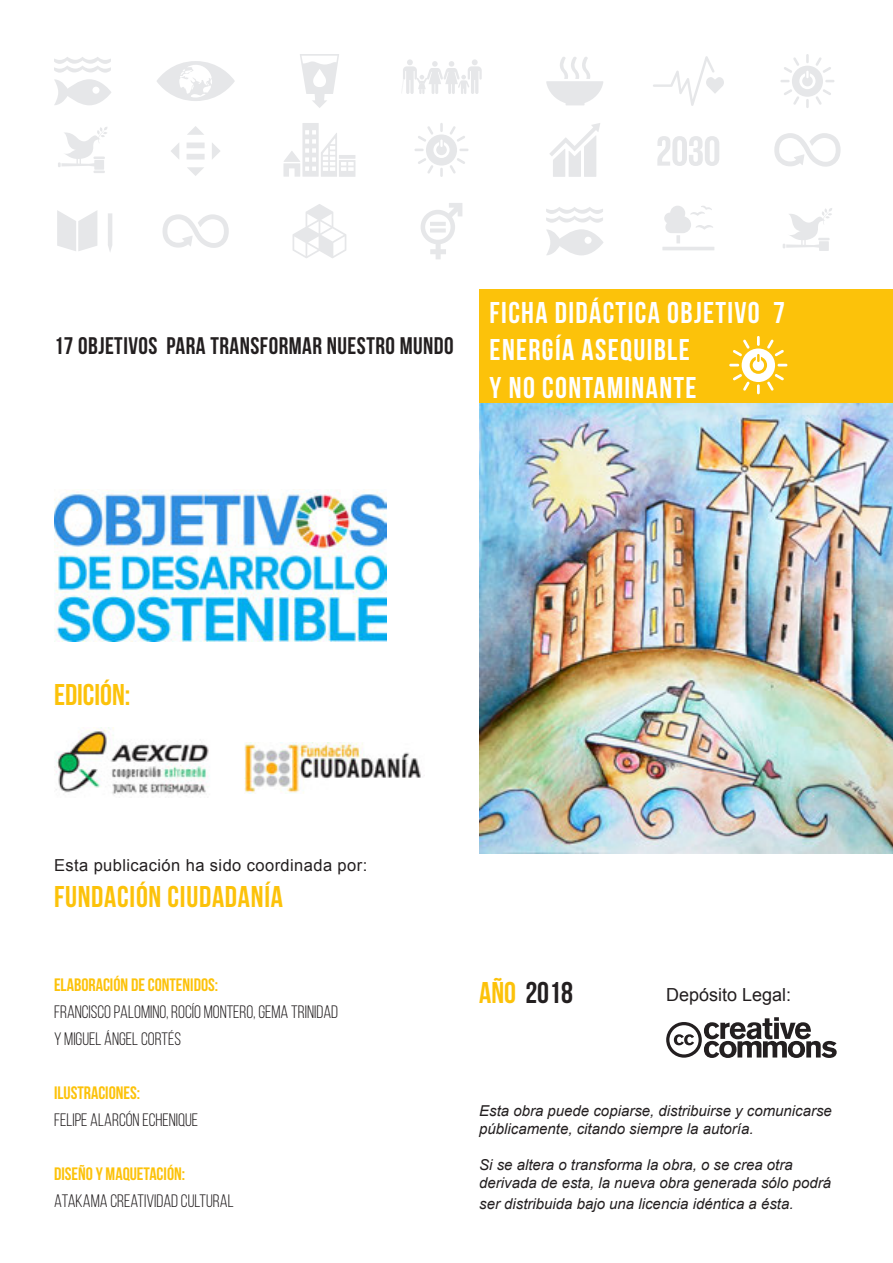
<style>
.page{position:relative;width:893px;height:1263px;background:#fff}
.page>*{position:absolute;margin:0;border:0;box-sizing:border-box;transform-origin:0 0}
.t1{font:30px "Bebas Neue";letter-spacing:.045em;color:#fff}
.t2{font:700 30px "Bebas Neue";letter-spacing:.025em;color:#fcc20a}
.t3{font:30px "Bebas Neue";color:#fcc20a}
.t4{font:30px "Bebas Neue";color:#231f20}
.t5{font:24px "Bebas Neue";letter-spacing:.02em;color:#231f20}
.t6{font:18px "Bebas Neue";color:#231f20}
.t7{font:700 18px "Bebas Neue";color:#fcc20a}
.t8{font:18px "Arial";color:#231f20}
.t9{font:16.5px "Arial";letter-spacing:.025em;color:#231f20}
.t10{font:italic 15px/18px "Arial";color:#231f20}
.s1{color:#fcc20a}
</style>
<div class="page">
<div style="left:479px;top:289px;width:414px;height:114px;background:#fcc20a"></div>
<img style="left:54px;top:489px;width:333px;height:153px">
<img style="left:244px;top:742px;width:177px;height:51px">
<svg style="left:666px;top:1017px;width:171px;height:41px"></svg>
<img style="left:479px;top:403px;width:414px;height:450px">
<img style="left:56px;top:727px;width:154px;height:68px">
<svg style="left:163px;top:214px;width:66px;height:34px"></svg>
<svg style="left:780px;top:54px;width:54px;height:54px"></svg>
<svg style="left:54px;top:79px;width:57px;height:26px"></svg>
<svg style="left:54px;top:57px;width:57px;height:16px"></svg>
<svg style="left:58px;top:127px;width:50px;height:46px"></svg>
<svg style="left:774px;top:133px;width:67px;height:34px"></svg>
<svg style="left:546px;top:57px;width:57px;height:48px"></svg>
<svg style="left:549px;top:123px;width:51px;height:54px"></svg>
<svg style="left:421px;top:203px;width:41px;height:56px"></svg>
<svg style="left:57px;top:210px;width:40px;height:41px"></svg>
<svg style="left:108px;top:213px;width:4px;height:39px"></svg>
<svg style="left:414px;top:123px;width:55px;height:54px"></svg>
<svg style="left:283px;top:123px;width:72px;height:54px"></svg>
<svg style="left:157px;top:61px;width:78px;height:40px"></svg>
<svg style="left:300px;top:54px;width:39px;height:54px"></svg>
<svg style="left:546px;top:229px;width:57px;height:26px"></svg>
<svg style="left:546px;top:207px;width:57px;height:16px"></svg>
<svg style="left:662px;top:206px;width:52px;height:44px"></svg>
<svg style="left:653px;top:56px;width:71px;height:50px"></svg>
<svg style="left:293px;top:204px;width:53px;height:54px"></svg>
<svg style="left:783px;top:208px;width:49px;height:43px"></svg>
<svg style="left:657px;top:136px;width:62px;height:30px"></svg>
<div style="left:187px;top:154px;width:18px;height:6px;background:#e6e7e9"></div>
<div style="left:187px;top:143px;width:18px;height:5px;background:#e6e7e9"></div>
<svg style="left:187px;top:126px;width:17px;height:9px"></svg>
<svg style="left:212px;top:143px;width:8px;height:16px"></svg>
<svg style="left:187px;top:167px;width:17px;height:9px"></svg>
<svg style="left:171px;top:143px;width:8px;height:16px"></svg>
<svg style="left:401px;top:59px;width:81px;height:35px"></svg>
<svg style="left:729px;top:336px;width:58px;height:58px"></svg>
<p class="t5" style="left:54px;top:332px;width:401px">17 OBJETIVOS PARA TRANSFORMAR NUESTRO MUNDO</p>
<p class="t1" style="left:490px;top:296px;width:297px">FICHA DIDÁCTICA OBJETIVO 7</p>
<p class="t1" style="left:490px;top:334px;width:202px">ENERGÍA ASEQUIBLE</p>
<p class="t1" style="left:490px;top:371px;width:208px">Y NO CONTAMINANTE</p>
<p class="t3" style="left:54px;top:678px;width:78px">EDICIÓN:</p>
<p class="t9" style="left:54px;top:854px;width:315px">Esta publicación ha sido coordinada por:</p>
<p class="t2" style="left:54px;top:880px;width:231px">FUNDACIÓN CIUDADANÍA</p>
<p class="t7" style="left:54px;top:975px;width:166px">ELABORACIÓN DE CONTENIDOS:</p>
<p class="t6" style="left:54px;top:1002px;width:286px">FRANCISCO PALOMINO, ROCÍO MONTERO, GEMA TRINIDAD</p>
<p class="t6" style="left:54px;top:1029px;width:129px">Y MIGUEL ÁNGEL CORTÉS</p>
<p class="t7" style="left:54px;top:1083px;width:88px">ILUSTRACIONES:</p>
<p class="t6" style="left:54px;top:1110px;width:146px">FELIPE ALARCÓN ECHENIQUE</p>
<p class="t7" style="left:54px;top:1164px;width:133px">DISEÑO Y MAQUETACIÓN:</p>
<p class="t6" style="left:54px;top:1191px;width:181px">ATAKAMA CREATIVIDAD CULTURAL</p>
<p class="t4" style="left:479px;top:976px;width:95px"><span class="s1">AÑO</span> 2018</p>
<p class="t8" style="left:666px;top:982px;width:127px">Depósito Legal:</p>
<p class="t10" style="left:479px;top:1101px;width:354px">Esta obra puede copiarse, distribuirse y comunicarse públicamente, citando siempre la autoría.</p>
<p class="t10" style="left:479px;top:1155px;width:353px">Si se altera o transforma la obra, o se crea otra derivada de esta, la nueva obra generada sólo podrá</p>
<p class="t10" style="left:479px;top:1194px;width:316px">ser distribuida bajo una licencia idéntica a ésta.</p>
</div>
